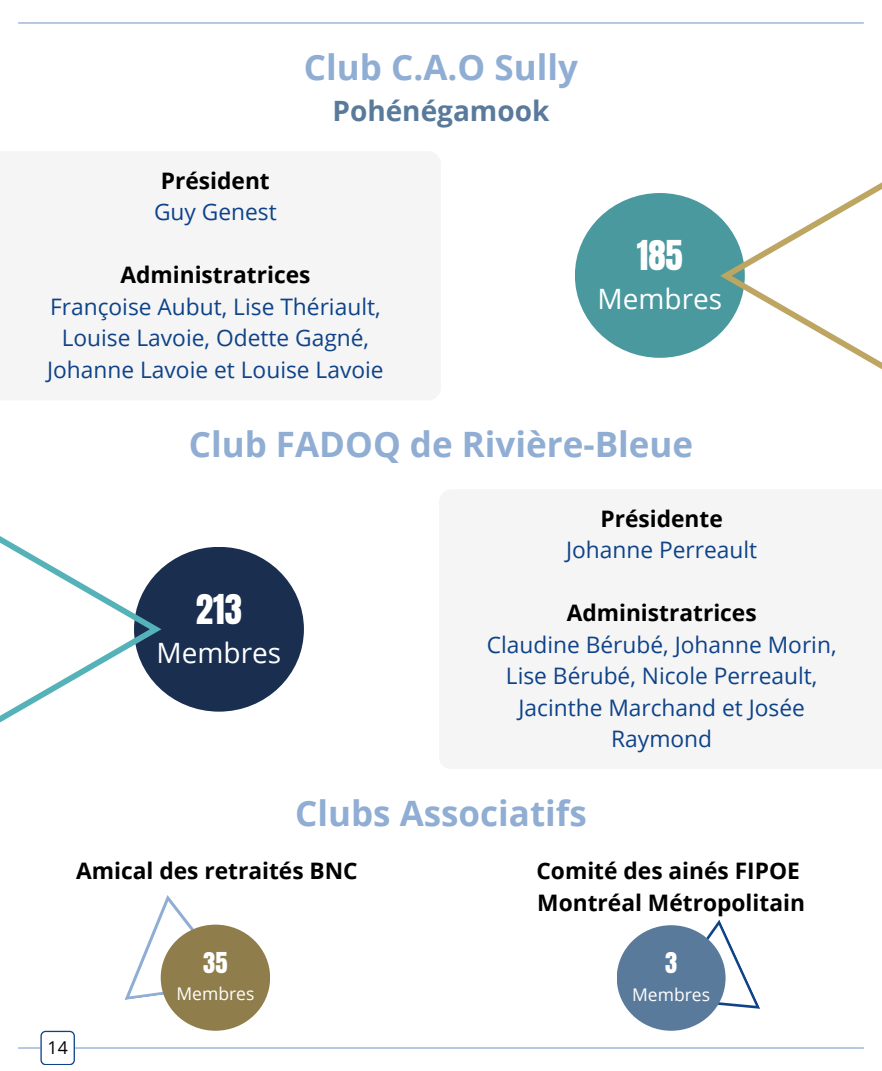
<style>
.page{position:relative;width:882px;height:1071px;background:#fff}
.page>*{position:absolute;margin:0;border:0;box-sizing:border-box;transform-origin:0 0}
.t1{font:700 35px "Open Sans";color:#90add3}
.t2{font:35px "Anton";color:#fff}
.t3{font:28px "Open Sans";color:#fff}
.t4{font:700 28px "Open Sans";color:#5a7a9c}
.t5{font:24.5px "Anton";color:#fff}
.t6{font:22.75px/31.5px "Open Sans";color:#0e4389;text-align:center}
.t7{font:700 22.75px/31.5px "Open Sans";color:#000;text-align:center}
.t8{font:17.68px "Open Sans";color:#000}
.t9{font:17.5px "Open Sans";color:#fff}
.s1{font-weight:400;color:#0e4389}
.s2{font-weight:700;color:#000}
</style>
<div class="page">
<hr style="left:18px;top:22px;width:846px;height:2px;background:#90add3">
<hr style="left:18px;top:1047px;width:846px;height:2px;background:#90add3">
<svg style="left:40px;top:1031px;width:35px;height:34px"></svg>
<div style="left:575px;top:193px;width:170px;height:165px;background:#49999f;border-radius:50%"></div>
<div style="left:134px;top:547px;width:170px;height:165px;background:#1a2e50;border-radius:50%"></div>
<svg style="left:643px;top:920px;width:117px;height:111px"></svg>
<div style="left:617px;top:925px;width:109px;height:106px;background:#5a7a9c;border-radius:50%"></div>
<svg style="left:125px;top:895px;width:112px;height:105px"></svg>
<div style="left:161px;top:925px;width:109px;height:106px;background:#8f7d4b;border-radius:50%"></div>
<svg style="left:0;top:536px;width:161px;height:187px"></svg>
<svg style="left:720px;top:182px;width:162px;height:188px"></svg>
<h4 class="t7" style="left:154px;top:164px;width:124px">Président<br><span class="s1">Guy Genest</span></h4>
<h2 class="t1" style="left:304px;top:43px;width:276px">Club C.A.O Sully</h2>
<h2 class="t4" style="left:332px;top:91px;width:219px">Pohénégamook</h2>
<p class="t6" style="left:47px;top:259px;width:338px"><span class="s2">Administratrices<br></span>Françoise Aubut, Lise Thériault,<br>Louise Lavoie, Odette Gagné,<br>Johanne Lavoie et Louise Lavoie</p>
<h4 class="t2" style="left:637px;top:230px;width:48px">185</h4>
<h4 class="t3" style="left:598px;top:280px;width:126px">Membres</h4>
<h1 class="t1" style="left:189px;top:420px;width:506px">Club FADOQ de Rivière-Bleue</h1>
<p class="t2" style="left:196px;top:584px;width:48px">213</p>
<p class="t3" style="left:157px;top:633px;width:126px">Membres</p>
<h2 class="t6" style="left:566px;top:502px;width:193px"><span class="s2">Présidente<br></span>Johanne Perreault</h2>
<h4 class="t6" style="left:487px;top:597px;width:351px"><span class="s2">Administratrices<br></span>Claudine Bérubé, Johanne Morin,<br>Lise Bérubé, Nicole Perreault,<br>Jacinthe Marchand et Josée<br>Raymond</h4>
<h4 class="t1" style="left:295px;top:789px;width:293px">Clubs Associatifs</h4>
<h1 class="t7" style="left:76px;top:855px;width:283px">Amical des retraités BNC</h1>
<h3 class="t7" style="left:536px;top:855px;width:270px;text-align:left">Comité des ainés FIPOE<br>Montréal Métropolitain</h3>
<h3 class="t5" style="left:665px;top:946px;width:14px">3</h3>
<p class="t9" style="left:632px;top:982px;width:79px">Membres</p>
<p class="t5" style="left:203px;top:945px;width:26px">35</p>
<p class="t9" style="left:176px;top:982px;width:79px">Membres</p>
<h1 class="t8" style="left:48px;top:1035px;width:22px">14</h1>
</div>
